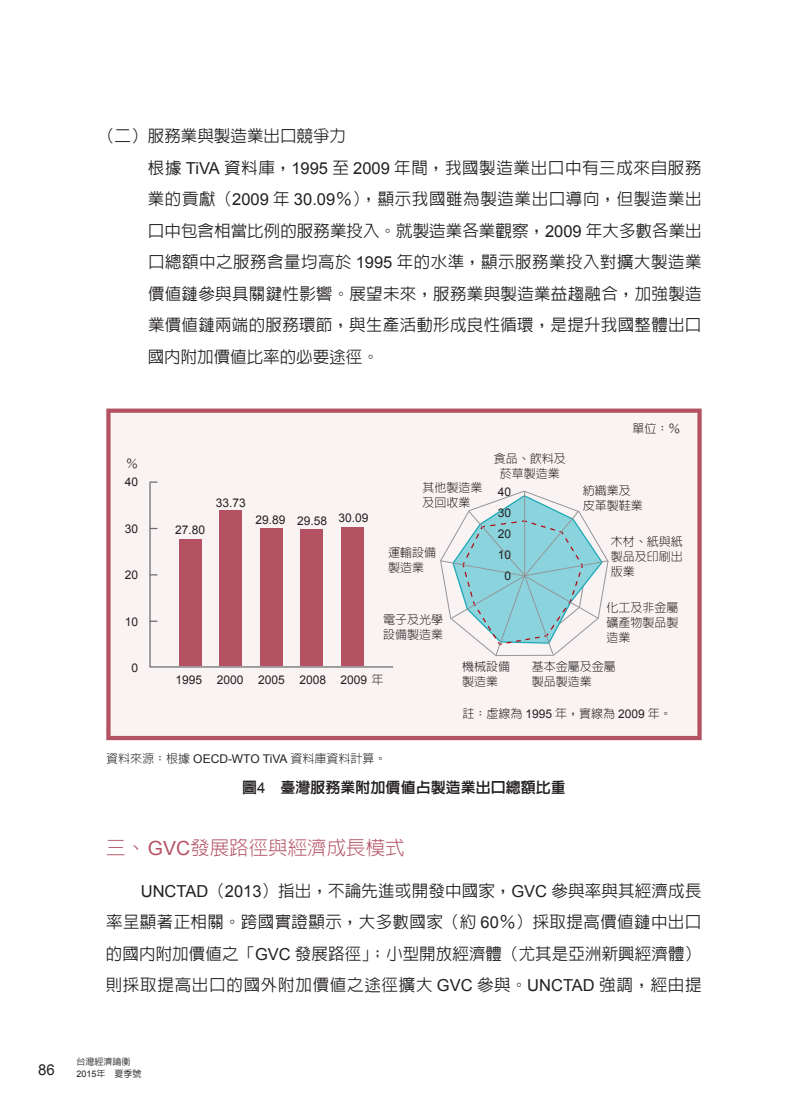
<style>
.page{position:relative;width:808px;height:1106px;background:#fff}
.page>*{position:absolute;margin:0;border:0;box-sizing:border-box;transform-origin:0 0}
.t1{font:300 19.5px "AR Hei B5";color:#b45263}
.t2{font:500 16.5px/31.5px "Lin Gothic";letter-spacing:.02em;color:#231f20}
.t3{font:15px "Lin Gothic Extra";color:#231f20}
.t4{font:15px "Arial";color:#231f20}
.t5{font:300 12px/15px "AR Hei B5";color:#231f20}
.t6{font:12px/21px "Arial";color:#231f20;text-align:center}
.t7{font:9px "Arial";color:#231f20}
.t8{font:500 9px "Lin Gothic";color:#231f20}
.s1{font-family:"Arial";font-weight:400}
.s2{font-family:"AR Hei B5";font-weight:300}
.s3{font-family:"Arial"}
.s4{font-family:"Lin Gothic";font-weight:500}
</style>
<div class="page">
<div style="left:106px;top:408px;width:596px;height:332px;background:#faf3f3;border:4px solid #b45263"></div>
<svg style="left:440px;top:490px;width:169px;height:166px"></svg>
<svg style="left:149px;top:481px;width:244px;height:187px"></svg>
<p class="t2" style="left:148px;top:120px;width:555px;text-indent:-50px">（二）服務業與製造業出口競爭力<br>根據 <span class="s1">TiVA</span> 資料庫，<span class="s1">1995</span> 至 <span class="s1">2009</span> 年間，我國製造業出口中有三成來自服務業的貢獻（<span class="s1">2009</span> 年 <span class="s1">30.09</span>％），顯示我國雖為製造業出口導向，但製造業出口中包含相當比例的服務業投入。就製造業各業觀察，<span class="s1">2009</span> 年大多數各業出口總額中之服務含量均高於 <span class="s1">1995</span> 年的水準，顯示服務業投入對擴大製造業價值鏈參與具關鍵性影響。展望未來，服務業與製造業益趨融合，加強製造業價值鏈兩端的服務環節，與生產活動形成良性循環，是提升我國整體出口國內附加價值比率的必要途徑。</p>
<p class="t5" style="left:126px;top:456px;width:13px">％</p>
<p class="t6" style="left:125px;top:471px;width:15px">40</p>
<p class="t6" style="left:125px;top:518px;width:15px">30</p>
<p class="t6" style="left:125px;top:564px;width:15px">20</p>
<p class="t6" style="left:125px;top:611px;width:15px">10</p>
<p class="t6" style="left:132px;top:657px;width:8px">0</p>
<p class="t5" style="left:494px;top:451px;width:73px;text-align:center">食品、飲料及菸草製造業</p>
<p class="t5" style="left:632px;top:421px;width:49px">單位：％</p>
<p class="t6" style="left:175px;top:519px;width:32px">27.80</p>
<p class="t6" style="left:216px;top:492px;width:32px">33.73</p>
<p class="t6" style="left:255px;top:509px;width:115px">29.89 29.58 30.09</p>
<p class="t5" style="left:422px;top:480px;width:61px">其他製造業及回收業</p>
<p class="t6" style="left:498px;top:481px;width:15px">40<br>30<br>20<br>10<br>0</p>
<p class="t5" style="left:388px;top:545px;width:49px">運輸設備製造業</p>
<p class="t5" style="left:383px;top:612px;width:61px">電子及光學設備製造業</p>
<p class="t6" style="left:175px;top:669px;width:209px">1995 2000 2005 2008 2009 <span class="s2">年</span></p>
<p class="t5" style="left:462px;top:659px;width:49px">機械設備製造業</p>
<p class="t5" style="left:583px;top:483px;width:61px">紡織業及皮革製鞋業</p>
<p class="t5" style="left:611px;top:534px;width:73px;text-align:justify">木材、紙與紙製品及印刷出版業</p>
<p class="t5" style="left:606px;top:600px;width:73px;text-align:justify">化工及非金屬礦產物製品製造業</p>
<p class="t5" style="left:532px;top:659px;width:85px">基本金屬及金屬製品製造業</p>
<p class="t5" style="left:462px;top:705px;width:211px">註：虛線為 <span class="s1">1995</span> 年，實線為 <span class="s1">2009</span> 年。</p>
<p class="t5" style="left:106px;top:751px;width:282px">資料來源：根據 <span class="s1">OECD-WTO TiVA</span> 資料庫資料計算。</p>
<p class="t3" style="left:242px;top:779px;width:325px">圖<span class="s3">4</span> 臺灣服務業附加價值占製造業出口總額比重</p>
<p class="t1" style="left:106px;top:838px;width:300px">三、<span class="s1">GVC</span>發展路徑與經濟成長模式</p>
<p class="t2" style="left:106px;top:874px;width:597px;text-align:justify;text-indent:35px"><span class="s1">UNCTAD</span>（<span class="s1">2013</span>）指出，不論先進或開發中國家，<span class="s1">GVC</span> 參與率與其經濟成長率呈顯著正相關。跨國實證顯示，大多數國家（約 <span class="s1">60</span>％）採取提高價值鏈中出口的國內附加價值之「<span class="s1">GVC</span> 發展路徑」；小型開放經濟體（尤其是亞洲新興經濟體）則採取提高出口的國外附加價值之途徑擴大 <span class="s1">GVC</span> 參與。<span class="s1">UNCTAD</span> 強調，經由提</p>
<p class="t4" style="left:38px;top:1059px;width:18px">86</p>
<p class="t8" style="left:77px;top:1057px;width:55px">台灣經濟論衡</p>
<p class="t7" style="left:77px;top:1067px;width:67px">2015<span class="s4">年 夏季號</span></p>
</div>
